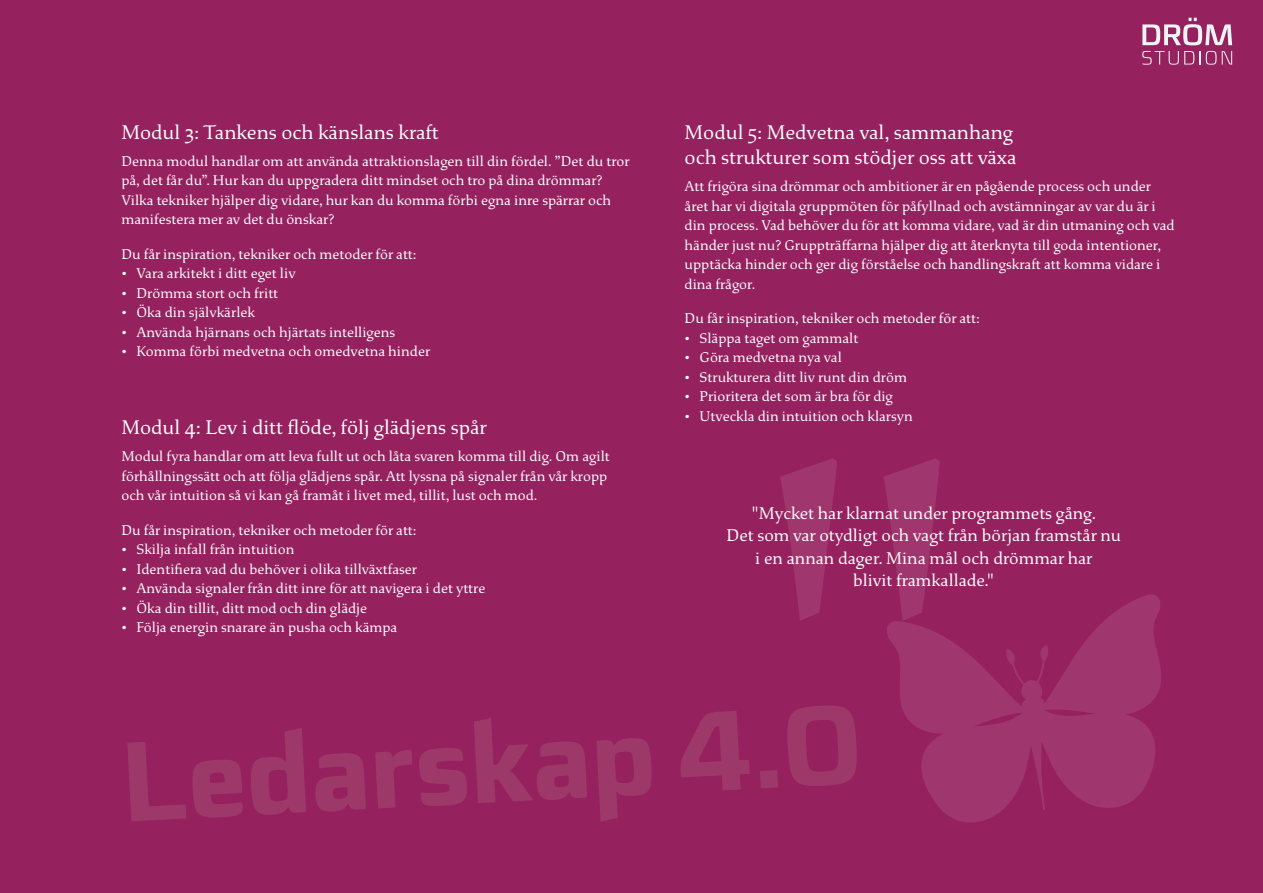
<style>
.page{position:relative;width:1263px;height:893px;background:#96215f}
.page>*{position:absolute;margin:0;border:0;box-sizing:border-box;transform-origin:0 0}
.t1{font:689.4px "Minion Pro";color:#fff}
.t2{font:800 112.5px "Sica";color:#9d3969}
.t3{font:21px/25.5px "Study";color:#fff}
.t4{font:18px/22.5px "Study";color:#fff;text-align:center}
.t5{font:15px/19.5px "Study";color:#fff}
</style>
<div class="page">
<svg style="left:887px;top:594px;width:274px;height:228px;fill:#a0366e"></svg>
<svg style="left:1142px;top:18px;width:90px;height:27px"></svg>
<svg style="left:1142px;top:51px;width:58px;height:14px"></svg>
<svg style="left:1206px;top:51px;width:10px;height:14px"></svg>
<svg style="left:1222px;top:51px;width:10px;height:14px"></svg>
<h3 class="t3" style="left:121px;top:119px;width:319px">Modul 3: Tankens och känslans kraft</h3>
<p class="t5" style="left:121px;top:151px;width:510px">Denna modul handlar om att använda attraktionslagen till din fördel. ”Det du tror på, det får du”. Hur kan du uppgradera ditt mindset och tro på dina drömmar?<br>Vilka tekniker hjälper dig vidare, hur kan du komma förbi egna inre spärrar och manifestera mer av det du önskar?</p>
<p class="t5" style="left:121px;top:244px;width:297px">Du får inspiration, tekniker och metoder för att:</p>
<p class="t5" style="left:121px;top:264px;width:176px">• Vara arkitekt i ditt eget liv</p>
<p class="t5" style="left:121px;top:283px;width:158px">• Drömma stort och fritt</p>
<p class="t5" style="left:121px;top:303px;width:135px">• Öka din självkärlek</p>
<p class="t5" style="left:121px;top:322px;width:275px">• Använda hjärnans och hjärtats intelligens</p>
<p class="t5" style="left:121px;top:342px;width:310px">• Komma förbi medvetna och omedvetna hinder</p>
<h3 class="t3" style="left:121px;top:415px;width:367px">Modul 4: Lev i ditt flöde, följ glädjens spår</h3>
<p class="t5" style="left:121px;top:447px;width:490px">Modul fyra handlar om att leva fullt ut och låta svaren komma till dig. Om agilt förhållningssätt och att följa glädjens spår. Att lyssna på signaler från vår kropp och vår intuition så vi kan gå framåt i livet med, tillit, lust och mod.</p>
<p class="t5" style="left:121px;top:520px;width:297px">Du får inspiration, tekniker och metoder för att:</p>
<p class="t5" style="left:121px;top:540px;width:175px">• Skilja infall från intuition</p>
<p class="t5" style="left:121px;top:559px;width:297px">• Identifiera vad du behöver i olika tillväxtfaser</p>
<p class="t5" style="left:121px;top:579px;width:365px">• Använda signaler från ditt inre för att navigera i det yttre</p>
<p class="t5" style="left:121px;top:598px;width:247px">• Öka din tillit, ditt mod och din glädje</p>
<p class="t5" style="left:121px;top:618px;width:277px">• Följa energin snarare än pusha och kämpa</p>
<h3 class="t3" style="left:685px;top:119px;width:333px">Modul 5: Medvetna val, sammanhang och strukturer som stödjer oss att växa</h3>
<p class="t5" style="left:685px;top:177px;width:492px">Att frigöra sina drömmar och ambitioner är en pågående process och under året har vi digitala gruppmöten för påfyllnad och avstämningar av var du är i din process. Vad behöver du för att komma vidare, vad är din utmaning och vad händer just nu? Gruppträffarna hjälper dig att återknyta till goda intentioner, upptäcka hinder och ger dig förståelse och handlingskraft att komma vidare i dina frågor.</p>
<p class="t5" style="left:685px;top:309px;width:297px">Du får inspiration, tekniker och metoder för att:</p>
<p class="t5" style="left:685px;top:328px;width:175px">• Släppa taget om gammalt</p>
<p class="t5" style="left:685px;top:348px;width:159px">• Göra medvetna nya val</p>
<p class="t5" style="left:685px;top:367px;width:224px">• Strukturera ditt liv runt din dröm</p>
<p class="t5" style="left:685px;top:387px;width:210px">• Prioritera det som är bra för dig</p>
<p class="t5" style="left:685px;top:406px;width:230px">• Utveckla din intuition och klarsyn</p>
<h1 class="t1" style="left:751px;top:266px;width:221px">"</h1>
<p class="t4" style="left:726px;top:502px;width:396px">"Mycket har klarnat under programmets gång.<br>Det som var otydligt och vagt från början framstår nu i en annan dager. Mina mål och drömmar har<br>blivit framkallade."</p>
<h2 class="t2" style="left:117px;top:698px;width:742px;rotate:-3deg">Ledarskap 4.0</h2>
</div>
